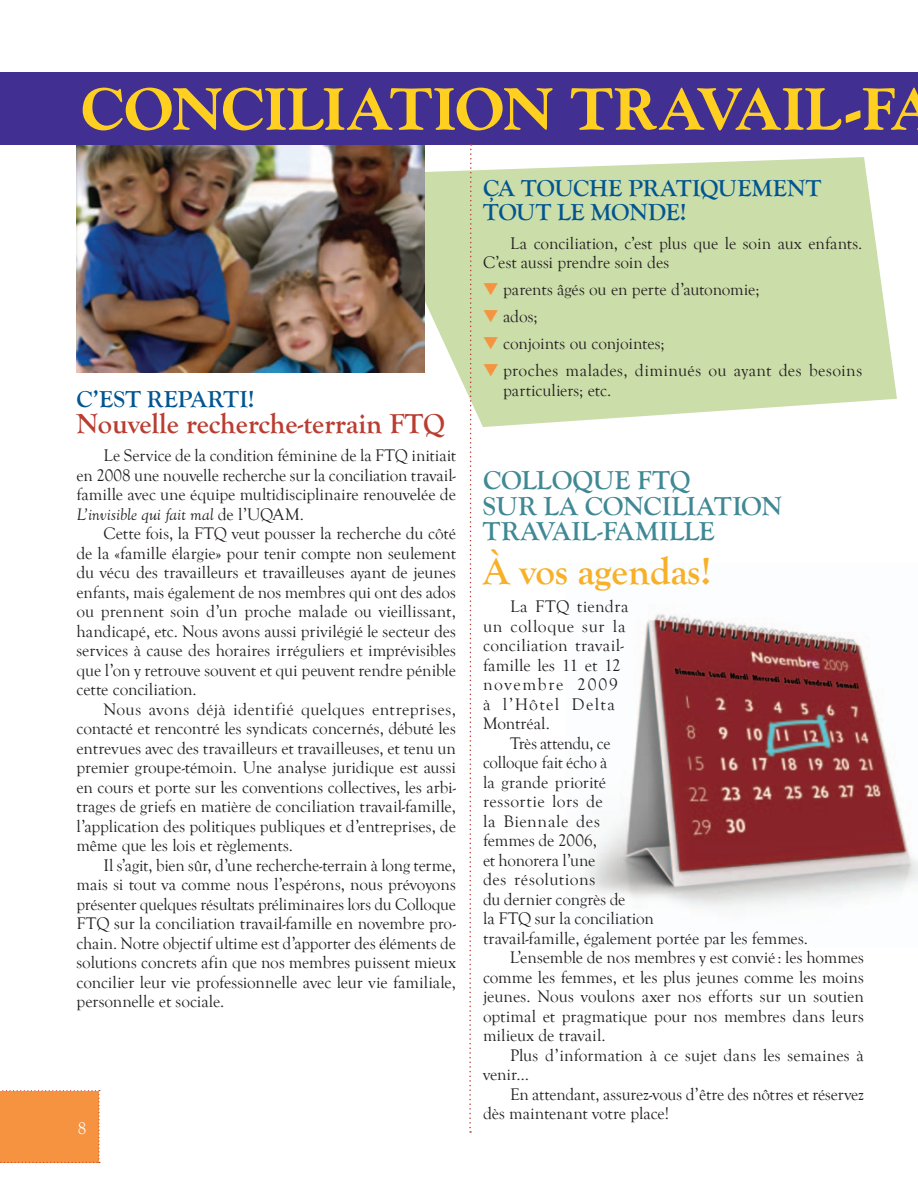
<style>
.page{position:relative;width:918px;height:1188px;background:#fff}
.page>*{position:absolute;margin:0;border:0;box-sizing:border-box;transform-origin:0 0}
.t1{font:800 60px "Goudy";letter-spacing:-.02em;color:#ffd01f}
.t2{font:700 39px "Goudy Old Style T";color:#f7b028}
.t3{font:700 28.5px "Goudy Old Style T";color:#b93d30}
.t4{font:700 27px/25.5px "Goudy Old Style T";letter-spacing:.005em;color:#3f8894}
.t5{font:700 24px/24px "Goudy Old Style T";letter-spacing:.005em;color:#015591}
.t6{font:17.25px/19.5px "Goudy Old Style T";color:#231f20;text-align:justify}
.t7{font:17.25px/19.5px "Goudy Old Style T";letter-spacing:.03em;color:#231f20}
.t8{font:italic 17.25px "Goudy Old Sty T";letter-spacing:-.01em;color:#231f20}
.t9{font:17.25px "Goudy Old Style T";letter-spacing:-.02em;color:#231f20}
.t10{font:17.25px "Goudy Old Style T";color:#fff}
.s1{font-family:"Goudy Old Style T";font-style:normal}
.s2{color:#f69340}
</style>
<div class="page">
<div style="left:0;top:1090px;width:100px;height:73px;background:#f69340"></div>
<img style="left:582px;top:614px;width:336px;height:294px">
<svg style="left:366px;top:157px;width:531px;height:270px;background:#d2e1b5"></svg>
<img style="left:76px;top:145px;width:348px;height:227px">
<div style="left:0;top:72px;width:918px;height:73px;background:#422f92"></div>
<svg style="left:469px;top:144px;width:3px;height:989px"></svg>
<h1 class="t1" style="left:81px;top:74px;width:858px">CONCILIATION TRAVAIL-FA</h1>
<h3 class="t5" style="left:76px;top:388px;width:180px">C’EST REPARTI!</h3>
<h3 class="t3" style="left:76px;top:407px;width:370px">NOUVELLE RECHERCHE-TERRAIN FTQ</h3>
<p class="t6" style="left:76px;top:446px;width:381px;text-indent:27px">Le Service de la condition féminine de la FTQ initiait en 2008 une nouvelle recherche sur la conciliation travail&shy;famille avec une équipe multidisciplinaire renouvelée de</p>
<p class="t8" style="left:76px;top:505px;width:229px">L’invisible qui fait mal <span class="s1">de l’UQAM.</span></p>
<p class="t6" style="left:76px;top:524px;width:381px;text-indent:27px">Cette fois, la FTQ veut pousser la recherche du côté de la «famille élargie» pour tenir compte non seulement du vécu des travailleurs et travailleuses ayant de jeunes enfants, mais également de nos membres qui ont des ados ou prennent soin d’un proche malade ou vieillissant, handicapé, etc. Nous avons aussi privilégié le secteur des services à cause des horaires irréguliers et imprévisibles que l’on y retrouve souvent et qui peuvent rendre pénible cette conciliation.</p>
<p class="t6" style="left:76px;top:700px;width:381px;text-indent:27px">Nous avons déjà identifié quelques entreprises, contacté et rencontré les syndicats concernés, débuté les entrevues avec des travailleurs et travailleuses, et tenu un premier groupe-témoin. Une analyse juridique est aussi en cours et porte sur les conventions collectives, les arbi&shy;trages de griefs en matière de conciliation travail-famille, l’application des politiques publiques et d’entreprises, de même que les lois et règlements.</p>
<p class="t6" style="left:76px;top:856px;width:381px;text-indent:27px">Il s’agit, bien sûr, d’une recherche-terrain à long terme, mais si tout va comme nous l’espérons, nous prévoyons présenter quelques résultats préliminaires lors du Colloque FTQ sur la conciliation travail-famille en novembre pro&shy;chain. Notre objectif ultime est d’apporter des éléments de solutions concrets afin que nos membres puissent mieux concilier leur vie professionnelle avec leur vie familiale, personnelle et sociale.</p>
<p class="t10" style="left:78px;top:1119px;width:10px">8</p>
<h3 class="t5" style="left:483px;top:177px;width:340px">ÇA TOUCHE PRATIQUEMENT<br>TOUT LE MONDE !</h3>
<p class="t6" style="left:483px;top:234px;width:381px;text-indent:27px">La conciliation, c’est plus que le soin aux enfants.<br>C’est aussi prendre soin des</p>
<p class="t6" style="left:483px;top:280px;width:278px"><span class="s2">▼</span> parents âgés ou en perte d’autonomie;</p>
<p class="t6" style="left:483px;top:307px;width:56px"><span class="s2">▼</span> ados;</p>
<p class="t6" style="left:483px;top:334px;width:183px"><span class="s2">▼</span> conjoints ou conjointes;</p>
<p class="t6" style="left:503px;top:361px;width:361px;text-indent:-20px"><span class="s2">▼</span> proches malades, diminués ou ayant des besoins particuliers; etc.</p>
<h3 class="t4" style="left:483px;top:468px;width:295px">COLLOQUE FTQ<br>SUR LA CONCILIATION<br>TRAVAIL-FAMILLE</h3>
<h2 class="t2" style="left:483px;top:549px;width:230px">À VOS AGENDAS!</h2>
<p class="t7" style="left:483px;top:597px;width:147px;text-indent:27px">La FTQ tiendra un colloque sur la conciliation travail&shy;famille les 11 et 12 novembre 2009 à l’Hôtel Delta<br>Montréal.</p>
<p class="t9" style="left:510px;top:734px;width:102px">Très attendu, ce</p>
<p class="t6" style="left:483px;top:753px;width:126px">colloque fait écho à</p>
<p class="t6" style="left:483px;top:773px;width:124px">la grande priorité</p>
<p class="t7" style="left:483px;top:792px;width:121px">ressortie lors de</p>
<p class="t6" style="left:483px;top:812px;width:118px">la Biennale des</p>
<p class="t6" style="left:483px;top:831px;width:115px">femmes de 2006,</p>
<p class="t6" style="left:483px;top:851px;width:114px">et honorera l’une</p>
<p class="t7" style="left:483px;top:870px;width:114px">des résolutions</p>
<p class="t6" style="left:483px;top:890px;width:144px">du dernier congrès de</p>
<p class="t6" style="left:483px;top:909px;width:172px">la FTQ sur la conciliation</p>
<p class="t6" style="left:483px;top:929px;width:326px">travail-famille, également portée par les femmes.</p>
<p class="t6" style="left:510px;top:948px;width:355px">L’ensemble de nos membres y est convié : les hommes</p>
<p class="t6" style="left:483px;top:968px;width:382px">comme les femmes, et les plus jeunes comme les moins</p>
<p class="t6" style="left:483px;top:987px;width:382px">jeunes. Nous voulons axer nos efforts sur un soutien</p>
<p class="t6" style="left:483px;top:1007px;width:383px">optimal et pragmatique pour nos membres dans leurs</p>
<p class="t6" style="left:483px;top:1026px;width:124px">milieux de travail.</p>
<p class="t6" style="left:510px;top:1046px;width:355px">Plus d’information à ce sujet dans les semaines à</p>
<p class="t6" style="left:483px;top:1065px;width:48px">venir…</p>
<p class="t6" style="left:510px;top:1085px;width:355px">En attendant, assurez-vous d’être des nôtres et réservez</p>
<p class="t6" style="left:483px;top:1104px;width:188px">dès maintenant votre place!</p>
</div>
